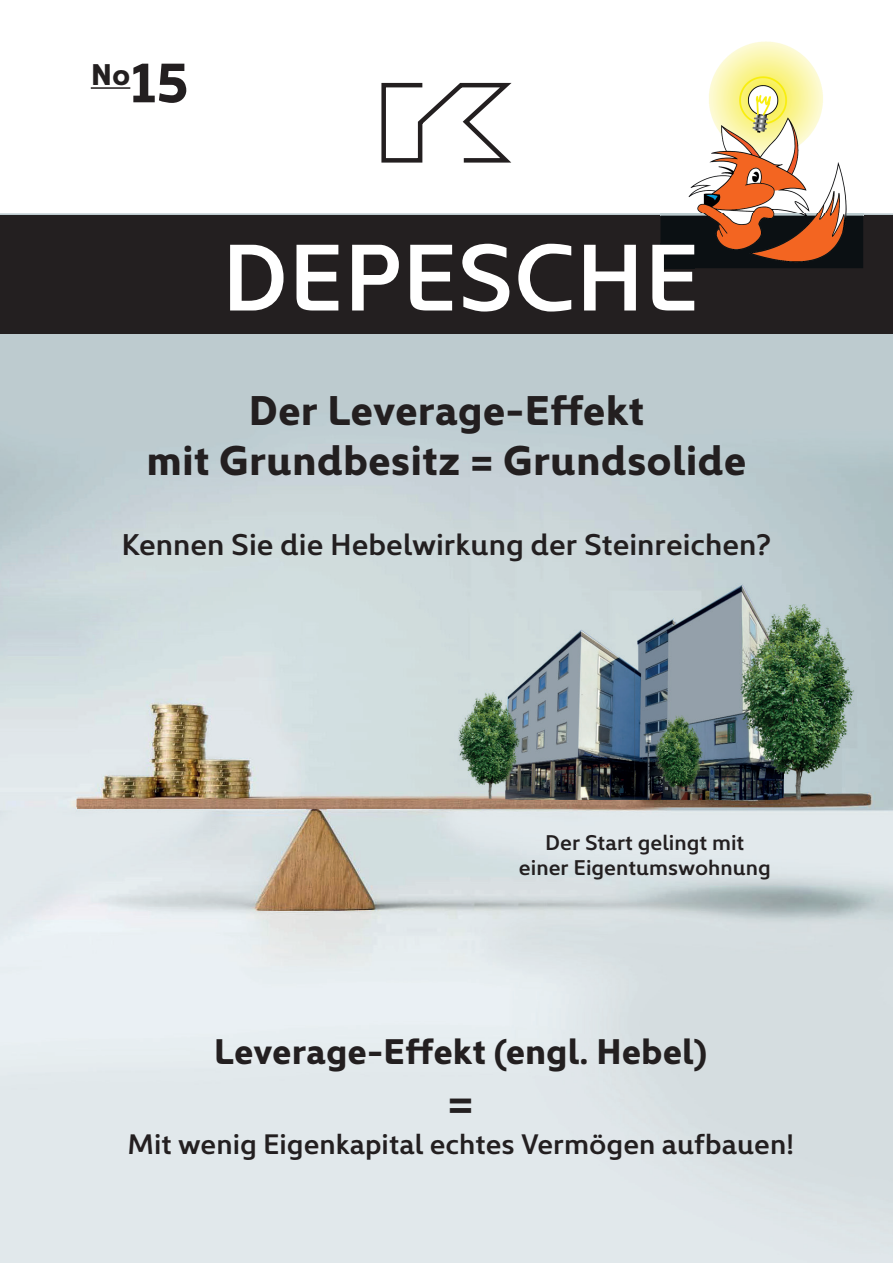
<style>
.page{position:relative;width:893px;height:1263px;background:#fff}
.page>*{position:absolute;margin:0;border:0;box-sizing:border-box;transform-origin:0 0}
.t1{font:600 95.4px "Kyrial Display Pro";color:#fff}
.t2{font:600 46.5px "Kyrial Display Pro";color:#231f20}
.t3{font:700 42px/50.4px "Kyrial Display Pro";color:#231f20;text-align:center}
.t4{font:700 36px "Kyrial Display Pro";color:#231f20}
.t5{font:600 30.3px "Kyrial Display Pro";color:#231f20}
.t6{font:700 30.3px "Kyrial Display Pro";color:#231f20}
.t7{font:600 28.5px "Kyrial Display Pro";color:#231f20}
.t8{font:600 21.45px/25.8px "Kyrial Display Pro";color:#231f20;text-align:center}
.s1{font-size:56.1px}
</style>
<div class="page">
<img style="left:0;top:213px;width:893px;height:1050px">
<div style="left:0;top:216px;width:893px;height:118px;background:#231f20"></div>
<img style="left:660px;top:41px;width:203px;height:227px">
<img style="left:660px;top:244px;width:34px;height:24px">
<svg style="left:381px;top:82px;width:131px;height:81px"></svg>
<hr style="left:91px;top:87px;width:39px;height:2px;background:#231f20">
<p class="t6" style="left:91px;top:53px;width:99px">No<span class="s1">15</span></p>
<h1 class="t1" style="left:222px;top:209px;width:479px">DEPESCHE</h1>
<p class="t3" style="left:146px;top:382px;width:601px">Der Leverage-Effekt<br>mit Grundbesitz = Grundsolide</p>
<p class="t5" style="left:122px;top:522px;width:651px">Kennen Sie die Hebelwirkung der Steinreichen?</p>
<p class="t8" style="left:519px;top:828px;width:253px">Der Start gelingt mit einer Eigentumswohnung</p>
<p class="t4" style="left:214px;top:1025px;width:495px">Leverage-Effekt (engl. Hebel)</p>
<p class="t2" style="left:447px;top:1070px;width:29px">=</p>
<p class="t7" style="left:128px;top:1123px;width:668px">Mit wenig Eigenkapital echtes Vermögen aufbauen!</p>
</div>
